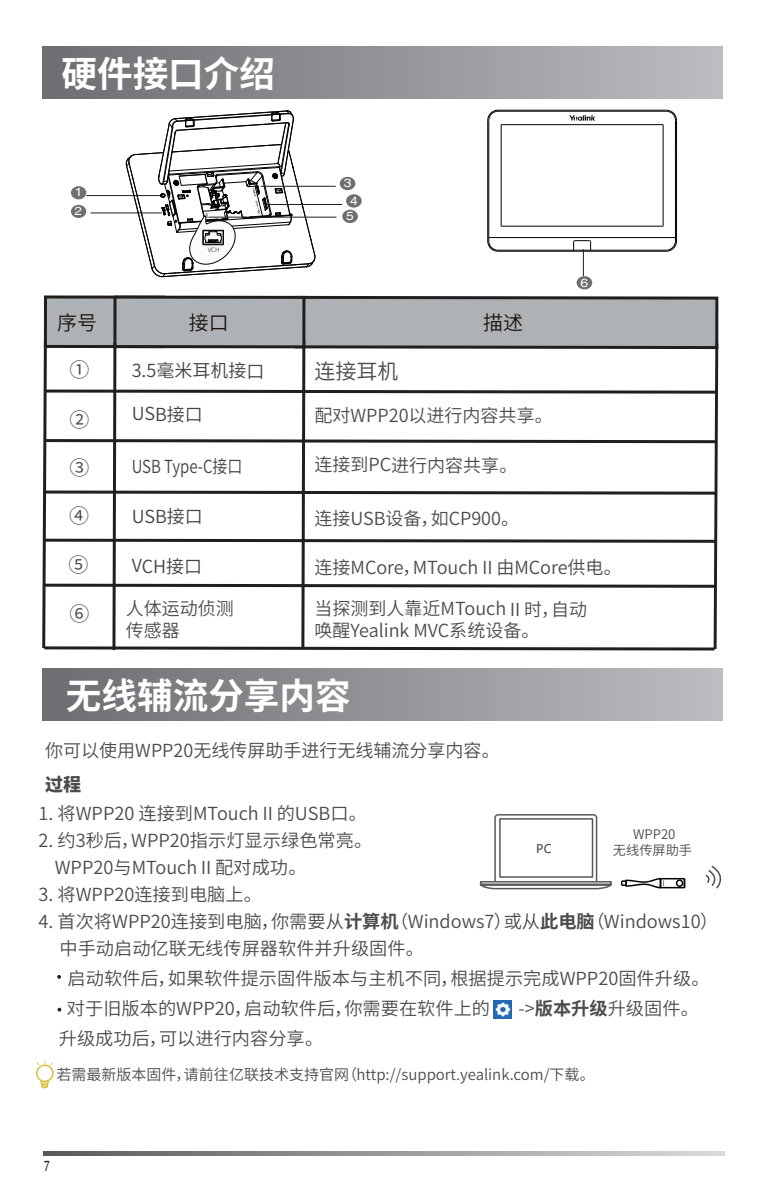
<style>
.page{position:relative;width:766px;height:1191px;background:#fff}
.page>*{position:absolute;margin:0;border:0;box-sizing:border-box;transform-origin:0 0}
.t1{font:700 36px "Source Han Sans CN";color:#fff}
.t2{font:21px "Source Han Sans CN";color:#4d4b4c}
.t3{font:19.8px "Source Han Sans CN";color:#1e140f}
.t4{font:19.8px "Source Han Sans CN";color:#454445}
.t5{font:18px/27px "Source Han Sans CN";color:#4b4c4d}
.t6{font:18px/21.6px "Source Han Sans CN";letter-spacing:-.005em;color:#4d4b4c}
.t7{font:18px "Source Han Sans CN";letter-spacing:-.005em;color:#454445}
.t8{font:18px "Source Han Sans CN";letter-spacing:-.005em;color:#454445;scale:.83 1}
.t9{font:800 18px "Source Han Sans CN";color:#4d4b4c}
.t10{font:15px "Source Han Sans CN";color:#4b4c4d}
.t11{font:14.7px "Helvetica LT";color:#231f20;scale:.69 1}
.t12{font:13.2px "Source Han Sans CN";color:#4b4c4d}
.t13{font:12px/17.4px "Helvetica LT";color:#fff;text-align:center;scale:1.16 1}
.t14{font:11.7px "Microsoft Ya Hei";color:#3e3e3f}
.t15{font:11.7px/18.6px "Helvetica LT";color:#fff;scale:1.16 1}
.t16{font:6px "Source Han Sans CN";color:#4d4b4c}
.s1{color:#4d4b4c}
.s2{font-weight:700}
</style>
<div class="page">
<div style="left:43px;top:46px;width:679px;height:52px;background:linear-gradient(to right,#6b6d70,#bbbcc0)"></div>
<hr style="left:487px;top:120px;width:1px;height:121px;background:#030303">
<hr style="left:488px;top:120px;width:1px;height:121px;background:#030303">
<hr style="left:500px;top:125px;width:1px;height:101px;background:#030303">
<hr style="left:498px;top:251px;width:168px;height:1px;background:#030303">
<hr style="left:498px;top:250px;width:168px;height:1px;background:#030303">
<hr style="left:488px;top:237px;width:187px;height:1px;background:#030303">
<hr style="left:501px;top:226px;width:162px;height:1px;background:#030303">
<hr style="left:501px;top:124px;width:162px;height:1px;background:#030303">
<hr style="left:498px;top:111px;width:168px;height:1px;background:#030303">
<hr style="left:498px;top:110px;width:168px;height:1px;background:#030303">
<hr style="left:662px;top:125px;width:1px;height:101px;background:#030303">
<hr style="left:674px;top:157px;width:1px;height:45px;background:#030303">
<hr style="left:675px;top:120px;width:1px;height:121px;background:#030303">
<svg style="left:487px;top:240px;width:11px;height:12px"></svg>
<svg style="left:487px;top:110px;width:11px;height:11px"></svg>
<svg style="left:665px;top:110px;width:12px;height:48px"></svg>
<svg style="left:665px;top:194px;width:12px;height:58px"></svg>
<svg style="left:569px;top:115px;width:26px;height:6px"></svg>
<svg style="left:572px;top:240px;width:19px;height:36px"></svg>
<div style="left:576px;top:276px;width:16px;height:13px;background:#6f6f70;border-radius:50%"></div>
<svg style="left:42px;top:295px;width:677px;height:356px"></svg>
<svg style="left:43px;top:1151px;width:681px;height:5px;background:#98999c"></svg>
<div style="left:42px;top:668px;width:680px;height:52px;background:linear-gradient(to right,#6b6d70,#bbbcc0)"></div>
<svg style="left:621px;top:878px;width:65px;height:11px"></svg>
<svg style="left:705px;top:865px;width:17px;height:24px"></svg>
<svg style="left:479px;top:814px;width:133px;height:76px"></svg>
<hr style="left:480px;top:884px;width:131px;height:1px;background:#57585a">
<div style="left:499px;top:818px;width:94px;height:59px;border:2px solid #57585a"></div>
<svg style="left:57px;top:975px;width:4px;height:3px"></svg>
<svg style="left:57px;top:1007px;width:4px;height:4px"></svg>
<div style="left:36px;top:1064px;width:18px;height:18px;border:2px solid #d6c13b;border-radius:50%"></div>
<svg style="left:36px;top:1061px;width:17px;height:5px"></svg>
<svg style="left:39px;top:1078px;width:11px;height:11px"></svg>
<img style="left:493px;top:1000px;width:18px;height:18px">
<div style="left:71px;top:186px;width:15px;height:13px;background:#6f6f70;border-radius:50%"></div>
<hr style="left:87px;top:195px;width:74px;height:1px;background:#231f20">
<hr style="left:91px;top:212px;width:71px;height:1px;background:#231f20">
<div style="left:71px;top:205px;width:15px;height:13px;background:#6f6f70;border-radius:50%"></div>
<hr style="left:261px;top:186px;width:74px;height:1px;background:#231f20">
<hr style="left:267px;top:204px;width:75px;height:1px;background:#231f20">
<div style="left:340px;top:177px;width:15px;height:13px;background:#6f6f70;border-radius:50%"></div>
<div style="left:346px;top:194px;width:15px;height:14px;background:#6f6f70;border-radius:50%"></div>
<div style="left:342px;top:210px;width:16px;height:13px;background:#6f6f70;border-radius:50%"></div>
<hr style="left:209px;top:217px;width:127px;height:1px;background:#231f20">
<svg style="left:125px;top:110px;width:191px;height:168px"></svg>
<h1 class="t1" style="left:61px;top:54px;width:215px">硬件接口介绍</h1>
<p class="t15" style="left:74px;top:183px;width:8px">1<br>2</p>
<p class="t13" style="left:343px;top:174px;width:14px">3<br>4</p>
<p class="t13" style="left:346px;top:207px;width:8px">5</p>
<p class="t16" style="left:208px;top:247px;width:13px">VCH</p>
<p class="t3" style="left:57px;top:311px;width:41px">序号</p>
<p class="t3" style="left:189px;top:311px;width:41px">接口</p>
<p class="t3" style="left:483px;top:311px;width:41px">描述</p>
<p class="t13" style="left:580px;top:274px;width:8px">6</p>
<p class="t4" style="left:69px;top:359px;width:22px">①</p>
<p class="t4" style="left:69px;top:408px;width:22px">②</p>
<p class="t4" style="left:69px;top:457px;width:22px">③</p>
<p class="t4" style="left:69px;top:504px;width:22px">④</p>
<p class="t4" style="left:68px;top:554px;width:22px">⑤</p>
<p class="t4" style="left:69px;top:602px;width:22px">⑥</p>
<p class="t7" style="left:132px;top:361px;width:134px">3.5毫米耳机接口</p>
<p class="t7" style="left:132px;top:404px;width:73px">USB接口</p>
<p class="t8" style="left:132px;top:456px;width:135px">USB Type-C接口</p>
<p class="t7" style="left:132px;top:506px;width:73px">USB接口</p>
<p class="t2" style="left:314px;top:359px;width:86px">连接耳机</p>
<p class="t6" style="left:314px;top:405px;width:240px">配对WPP20以进行内容共享。</p>
<p class="t6" style="left:314px;top:454px;width:204px">连接到PC进行内容共享。</p>
<p class="t6" style="left:314px;top:508px;width:206px">连接USB设备，如CP900。</p>
<p class="t7" style="left:132px;top:556px;width:72px">VCH接口</p>
<p class="t6" style="left:126px;top:598px;width:110px">人体运动侦测传感器</p>
<p class="t6" style="left:314px;top:598px;width:274px">当探测到人靠近MTouchⅡ时，自动唤醒Yealink MVC系统设备。</p>
<p class="t6" style="left:314px;top:557px;width:309px">连接MCore，MTouchⅡ由MCore供电。</p>
<h1 class="t1" style="left:66px;top:676px;width:286px">无线辅流分享内容</h1>
<p class="t6" style="left:45px;top:740px;width:456px">你可以使用WPP20无线传屏助手进行无线辅流分享内容。</p>
<p class="t9" style="left:45px;top:774px;width:37px">过程</p>
<p class="t5" style="left:38px;top:800px;width:330px">1. 将WPP20 连接到<span class="s1">MTouchⅡ</span>的USB口。</p>
<p class="t5" style="left:55px;top:827px;width:319px;text-indent:-16px">2. 约3秒后，WPP20指示灯显示绿色常亮。<br>WPP20与<span class="s1">MTouchⅡ</span>配对成功。</p>
<p class="t5" style="left:38px;top:881px;width:225px">3. 将WPP20连接到电脑上。</p>
<p class="t5" style="left:59px;top:908px;width:660px;text-indent:-21px">4. 首次将WPP20连接到电脑，你需要从<span class="s2">计算机</span>（Windows7）或从<span class="s2">此电脑</span>（Windows10）中手动启动亿联无线传屏器软件并升级固件。</p>
<p class="t5" style="left:67px;top:964px;width:644px;line-height:30px">启动软件后，如果软件提示固件版本与主机不同，根据提示完成WPP20固件升级。对于旧版本的WPP20，启动软件后，你需要在软件上的</p>
<p class="t12" style="left:632px;top:827px;width:44px">WPP20</p>
<p class="t14" style="left:536px;top:840px;width:17px">PC</p>
<p class="t12" style="left:612px;top:843px;width:81px">无线传屏助手</p>
<p class="t5" style="left:518px;top:995px;width:182px">-&gt;<span class="s2">版本升级</span>升级固件。</p>
<p class="t5" style="left:59px;top:1025px;width:266px">升级成功后，可以进行内容分享。</p>
<p class="t10" style="left:56px;top:1066px;width:539px">若需最新版本固件，请前往亿联技术支持官网（http://support.yealink.com/下载。</p>
<p class="t11" style="left:44px;top:1156px;width:10px">7</p>
</div>
